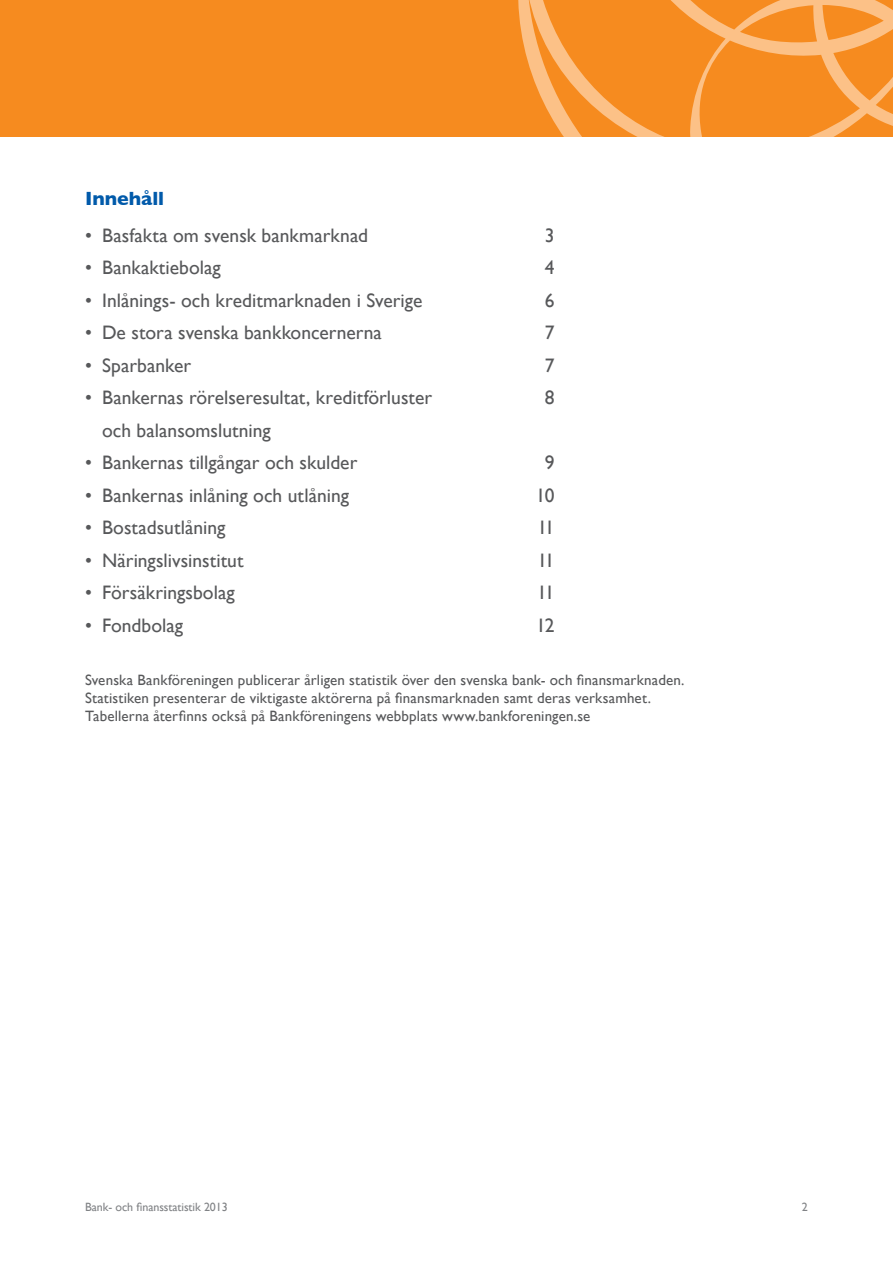
<style>
.page{position:relative;width:893px;height:1263px;background:#fff}
.page>*{position:absolute;margin:0;border:0;box-sizing:border-box;transform-origin:0 0}
.t1{font:19.5px "Gill Sans";color:#57585a}
.t2{font:700 19.5px "Gill Sans";color:#015aaa}
.t3{font:15px/18px "Gill Sans";letter-spacing:.01em;color:#57585a}
.t4{font:12px "Gill Sans";letter-spacing:-.005em;color:#808285}
</style>
<div class="page">
<div style="left:0;top:0;width:893px;height:136px;background:#f68b1f"></div>
<svg style="left:518px;top:0;width:375px;height:136px"></svg>
<p class="t2" style="left:85px;top:187px;width:81px">Innehåll</p>
<p class="t1" style="left:85px;top:223px;width:285px">• Basfakta om svensk bankmarknad</p>
<p class="t1" style="left:545px;top:223px;width:11px">3</p>
<p class="t1" style="left:85px;top:256px;width:137px">• Bankaktiebolag</p>
<p class="t1" style="left:545px;top:256px;width:11px">4</p>
<p class="t1" style="left:85px;top:288px;width:339px">• Inlånings- och kreditmarknaden i Sverige</p>
<p class="t1" style="left:545px;top:288px;width:11px">6</p>
<p class="t1" style="left:85px;top:321px;width:298px">• De stora svenska bankkoncernerna</p>
<p class="t1" style="left:545px;top:321px;width:11px">7</p>
<p class="t1" style="left:85px;top:353px;width:108px">• Sparbanker</p>
<p class="t1" style="left:545px;top:353px;width:11px">7</p>
<p class="t1" style="left:85px;top:386px;width:349px">• Bankernas rörelseresultat, kreditförluster</p>
<p class="t1" style="left:545px;top:386px;width:11px">8</p>
<p class="t1" style="left:102px;top:418px;width:170px">och balansomslutning</p>
<p class="t1" style="left:85px;top:451px;width:274px">• Bankernas tillgångar och skulder</p>
<p class="t1" style="left:545px;top:451px;width:11px">9</p>
<p class="t1" style="left:85px;top:483px;width:266px">• Bankernas inlåning och utlåning</p>
<p class="t1" style="left:536px;top:483px;width:20px">10</p>
<p class="t1" style="left:85px;top:516px;width:142px">• Bostadsutlåning</p>
<p class="t1" style="left:537px;top:516px;width:19px">11</p>
<p class="t1" style="left:85px;top:548px;width:160px">• Näringslivsinstitut</p>
<p class="t1" style="left:537px;top:548px;width:19px">11</p>
<p class="t1" style="left:85px;top:581px;width:151px">• Försäkringsbolag</p>
<p class="t1" style="left:537px;top:581px;width:19px">11</p>
<p class="t1" style="left:85px;top:613px;width:100px">• Fondbolag</p>
<p class="t1" style="left:536px;top:613px;width:20px">12</p>
<p class="t3" style="left:85px;top:670px;width:601px">Svenska Bankföreningen publicerar årligen statistik över den svenska bank- och finansmarknaden.<br>Statistiken presenterar de viktigaste aktörerna på finansmarknaden samt deras verksamhet.<br>Tabellerna återfinns också på Bankföreningens webbplats www.bankforeningen.se</p>
<p class="t4" style="left:85px;top:1199px;width:144px">Bank- och finansstatistik 2013</p>
<p class="t4" style="left:802px;top:1199px;width:7px">2</p>
</div>
